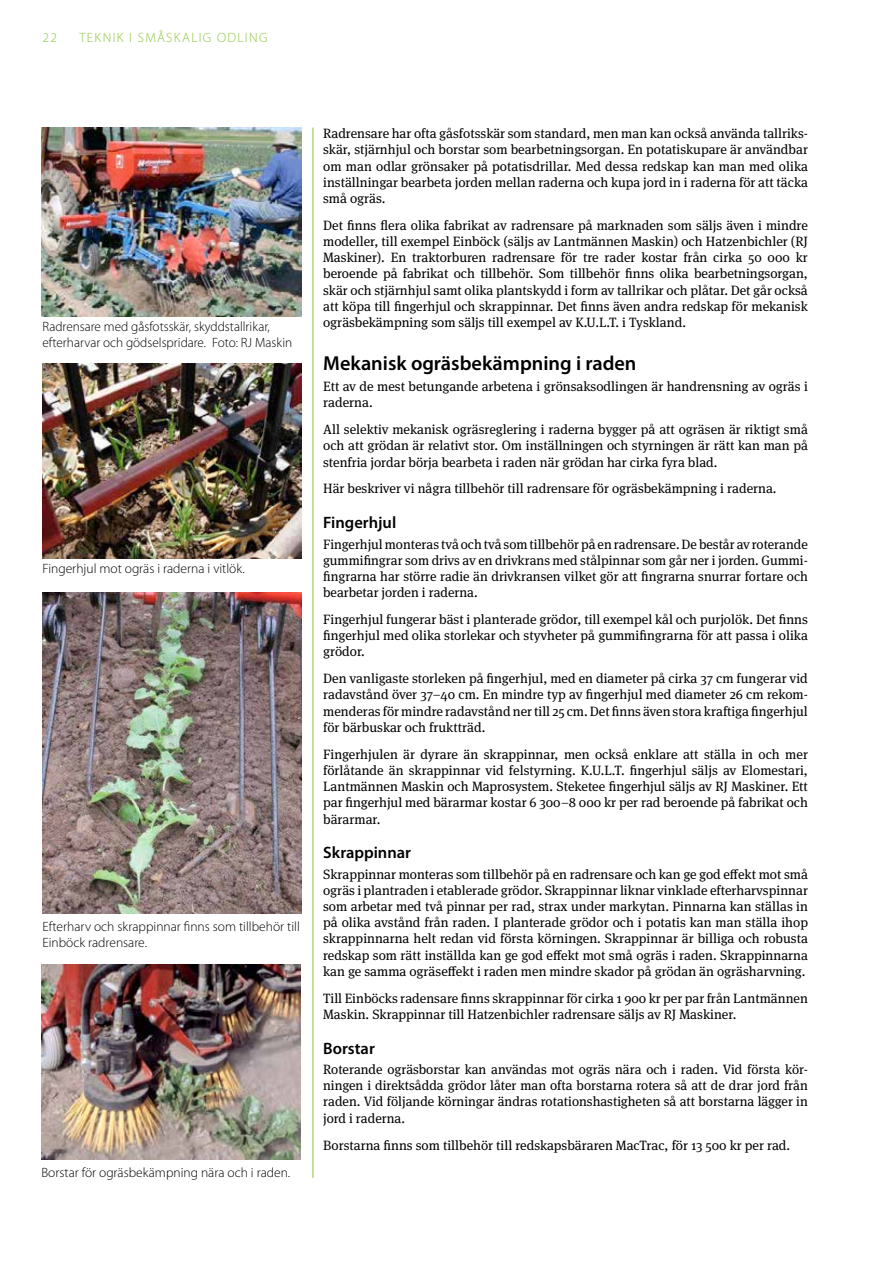
<style>
.page{position:relative;width:893px;height:1263px;background:#fff}
.page>*{position:absolute;margin:0;border:0;box-sizing:border-box;transform-origin:0 0}
.t1{font:600 20.25px "Myriad Pro";color:#000}
.t2{font:600 16.5px "Myriad Pro";color:#000}
.t3{font:13.5px/16.2px "Meta Serif OT";color:#000;text-align:justify}
.t4{font:300 13.5px/16.2px "Myriad Pro";color:#000}
.t5{font:300 13.5px "Myriad Pro";letter-spacing:.1em;color:#8dc63f}
</style>
<div class="page">
<hr style="left:313px;top:128px;width:1px;height:1050px;background:#8dc63f">
<img style="left:42px;top:128px;width:260px;height:188px">
<img style="left:43px;top:364px;width:259px;height:194px">
<img style="left:43px;top:592px;width:259px;height:322px">
<img style="left:41px;top:965px;width:260px;height:194px">
<p class="t5" style="left:43px;top:29px;width:16px">22</p>
<p class="t5" style="left:79px;top:29px;width:190px">TEKNIK I SMÅSKALIG ODLING</p>
<p class="t4" style="left:43px;top:318px;width:251px">Radrensare med gåsfotsskär, skyddstallrikar, efterharvar och gödselspridare. Foto: RJ Maskin</p>
<p class="t4" style="left:43px;top:560px;width:204px">Fingerhjul mot ogräs i raderna i vitlök.</p>
<p class="t4" style="left:43px;top:918px;width:259px">Efterharv och skrappinnar finns som tillbehör till<br>Einböck radrensare.</p>
<p class="t4" style="left:41px;top:1165px;width:250px">Borstar för ogräsbekämpning nära och i raden.</p>
<p class="t3" style="left:323px;top:126px;width:486px">Radrensare har ofta gåsfotsskär som standard, men man kan också använda tallriks&shy;skär, stjärnhjul och borstar som bearbetningsorgan. En potatiskupare är användbar om man odlar grönsaker på potatisdrillar. Med dessa redskap kan man med olika inställningar bearbeta jorden mellan raderna och kupa jord in i raderna för att täcka små ogräs.</p>
<p class="t3" style="left:323px;top:217px;width:486px">Det finns flera olika fabrikat av radrensare på marknaden som säljs även i mindre modeller, till exempel Einböck (säljs av Lantmännen Maskin) och Hatzenbichler (RJ Maskiner). En traktorburen radrensare för tre rader kostar från cirka 50 000 kr beroende på fabrikat och tillbehör. Som tillbehör finns olika bearbetningsorgan, skär och stjärnhjul samt olika plantskydd i form av tallrikar och plåtar. Det går också att köpa till fingerhjul och skrappinnar. Det finns även andra redskap för mekanisk ogräsbekämpning som säljs till exempel av K.U.L.T. i Tyskland.</p>
<h1 class="t1" style="left:323px;top:352px;width:315px">Mekanisk ogräsbekämpning i raden</h1>
<p class="t3" style="left:323px;top:379px;width:486px">Ett av de mest betungande arbetena i grönsaksodlingen är handrensning av ogräs i raderna.</p>
<p class="t3" style="left:323px;top:422px;width:486px">All selektiv mekanisk ogräsreglering i raderna bygger på att ogräsen är riktigt små och att grödan är relativt stor. Om inställningen och styrningen är rätt kan man på stenfria jordar börja bearbeta i raden när grödan har cirka fyra blad.</p>
<p class="t3" style="left:323px;top:481px;width:455px">Här beskriver vi några tillbehör till radrensare för ogräsbekämpning i raderna.</p>
<p class="t2" style="left:323px;top:513px;width:75px">Fingerhjul</p>
<p class="t3" style="left:323px;top:536px;width:486px">Fingerhjul monteras två och två som tillbehör på en radrensare. De består av roterande gummifingrar som drivs av en drivkrans med stålpinnar som går ner i jorden. Gummi&shy;fingrarna har större radie än drivkransen vilket gör att fingrarna snurrar fortare och bearbetar jorden i raderna.</p>
<p class="t3" style="left:323px;top:612px;width:486px">Fingerhjul fungerar bäst i planterade grödor, till exempel kål och purjolök. Det finns fingerhjul med olika storlekar och styvheter på gummifingrarna för att passa i olika grödor.</p>
<p class="t3" style="left:323px;top:671px;width:486px">Den vanligaste storleken på fingerhjul, med en diameter på cirka 37 cm fungerar vid radavstånd över 37–40 cm. En mindre typ av fingerhjul med diameter 26 cm rekom&shy;menderas för mindre radavstånd ner till 25 cm. Det finns även stora kraftiga fingerhjul för bärbuskar och fruktträd.</p>
<p class="t3" style="left:323px;top:746px;width:486px">Fingerhjulen är dyrare än skrappinnar, men också enklare att ställa in och mer förlåtande än skrappinnar vid felstyrning. K.U.L.T. fingerhjul säljs av Elomestari, Lantmännen Maskin och Maprosystem. Steketee fingerhjul säljs av RJ Maskiner. Ett par fingerhjul med bärarmar kostar 6 300–8 000 kr per rad beroende på fabrikat och bärarmar.</p>
<p class="t2" style="left:323px;top:843px;width:89px">Skrappinnar</p>
<p class="t3" style="left:323px;top:866px;width:486px">Skrappinnar monteras som tillbehör på en radrensare och kan ge god effekt mot små ogräs i plantraden i etablerade grödor. Skrappinnar liknar vinklade efterharvspinnar som arbetar med två pinnar per rad, strax under markytan. Pinnarna kan ställas in på olika avstånd från raden. I planterade grödor och i potatis kan man ställa ihop skrappinnarna helt redan vid första körningen. Skrappinnar är billiga och robusta redskap som rätt inställda kan ge god effekt mot små ogräs i raden. Skrappinnarna kan ge samma ogräseffekt i raden men mindre skador på grödan än ogräsharvning.</p>
<p class="t3" style="left:323px;top:990px;width:486px">Till Einböcks radensare finns skrappinnar för cirka 1 900 kr per par från Lantmännen<br>Maskin. Skrappinnar till Hatzenbichler radrensare säljs av RJ Maskiner.</p>
<p class="t2" style="left:323px;top:1039px;width:53px">Borstar</p>
<p class="t3" style="left:323px;top:1061px;width:486px">Roterande ogräsborstar kan användas mot ogräs nära och i raden. Vid första kör&shy;ningen i direktsådda grödor låter man ofta borstarna rotera så att de drar jord från raden. Vid följande körningar ändras rotationshastigheten så att borstarna lägger in jord i raderna.</p>
<p class="t3" style="left:323px;top:1137px;width:469px">Borstarna finns som tillbehör till redskapsbäraren MacTrac, för 13 500 kr per rad.</p>
</div>
